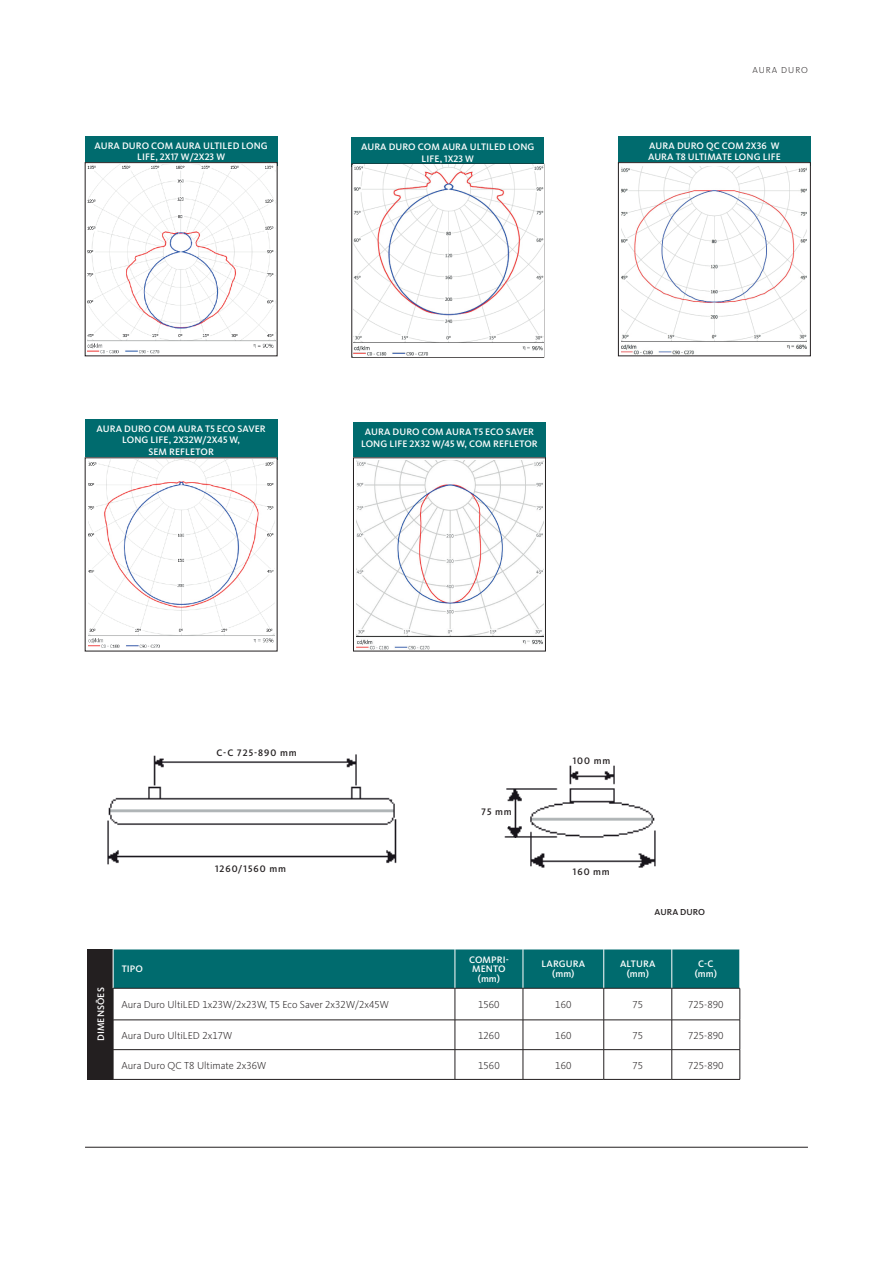
<style>
.page{position:relative;width:893px;height:1263px;background:#fff}
.page>*{position:absolute;margin:0;border:0;box-sizing:border-box;transform-origin:0 0}
.t1{font:300 10.5px "Kievit Pro";color:#231f20}
.t2{font:500 9.75px/11.6px "Kievit Pro";letter-spacing:.01em;color:#fff;text-align:center}
.t3{font:500 9.75px "Kievit Pro";letter-spacing:.095em;color:#231f20}
.t4{font:300 9px "Kievit Pro";letter-spacing:.105em;color:#231f20}
.t5{font:500 9px "Kievit Pro";letter-spacing:.005em;color:#231f20}
</style>
<div class="page">
<hr style="left:85px;top:1147px;width:723px;height:1px;background:#231f20">
<img style="left:107px;top:754px;width:290px;height:111px">
<img style="left:504px;top:765px;width:152px;height:103px">
<div style="left:440px;top:803px;width:67px;height:24px;background:#fff"></div>
<div style="left:219px;top:828px;width:125px;height:22px;background:#fff"></div>
<div style="left:172px;top:765px;width:138px;height:28px;background:#fff"></div>
<div style="left:556px;top:841px;width:68px;height:16px;background:#fff"></div>
<div style="left:85px;top:136px;width:192px;height:29px;background:#006b6e"></div>
<img style="left:88px;top:164px;width:187px;height:190px">
<div style="left:85px;top:419px;width:192px;height:41px;background:#006b6e"></div>
<img style="left:88px;top:459px;width:186px;height:189px">
<div style="left:353px;top:423px;width:193px;height:40px;background:#006b6e"></div>
<div style="left:353px;top:458px;width:193px;height:193px;border:1px solid #231f20"></div>
<img style="left:357px;top:460px;width:186px;height:189px">
<div style="left:352px;top:137px;width:192px;height:30px;background:#006b6e"></div>
<img style="left:354px;top:164px;width:189px;height:192px">
<div style="left:618px;top:136px;width:192px;height:29px;background:#006b6e"></div>
<div style="left:618px;top:163px;width:192px;height:193px;background:#fff"></div>
<div style="left:618px;top:162px;width:192px;height:194px;border:1px solid #231f20"></div>
<img style="left:621px;top:166px;width:186px;height:188px">
<div style="left:88px;top:949px;width:25px;height:130px;background:#231f20"></div>
<div style="left:114px;top:950px;width:626px;height:38px;background:#006b6e"></div>
<svg style="left:114px;top:989px;width:626px;height:90px"></svg>
<hr style="left:455px;top:949px;width:1px;height:39px;background:#fff">
<hr style="left:523px;top:949px;width:1px;height:39px;background:#fff">
<hr style="left:603px;top:949px;width:1px;height:39px;background:#fff">
<hr style="left:671px;top:949px;width:1px;height:39px;background:#fff">
<hr style="left:113px;top:988px;width:342px;height:1px;background:#231f20">
<hr style="left:113px;top:988px;width:1px;height:32px;background:#231f20">
<hr style="left:455px;top:988px;width:68px;height:1px;background:#231f20">
<hr style="left:455px;top:988px;width:1px;height:32px;background:#231f20">
<hr style="left:523px;top:988px;width:81px;height:1px;background:#231f20">
<hr style="left:523px;top:988px;width:1px;height:32px;background:#231f20">
<hr style="left:604px;top:988px;width:68px;height:1px;background:#231f20">
<hr style="left:603px;top:988px;width:1px;height:32px;background:#231f20">
<hr style="left:672px;top:988px;width:68px;height:1px;background:#231f20">
<hr style="left:671px;top:988px;width:1px;height:32px;background:#231f20">
<hr style="left:740px;top:988px;width:1px;height:32px;background:#231f20">
<hr style="left:113px;top:1019px;width:342px;height:1px;background:#231f20">
<hr style="left:455px;top:1019px;width:68px;height:1px;background:#231f20">
<hr style="left:523px;top:1019px;width:81px;height:1px;background:#231f20">
<hr style="left:604px;top:1019px;width:68px;height:1px;background:#231f20">
<hr style="left:672px;top:1019px;width:68px;height:1px;background:#231f20">
<hr style="left:113px;top:1049px;width:342px;height:1px;background:#231f20">
<svg style="left:113px;top:1020px;width:1px;height:59px"></svg>
<hr style="left:455px;top:1049px;width:68px;height:1px;background:#231f20">
<svg style="left:455px;top:1020px;width:1px;height:59px"></svg>
<hr style="left:523px;top:1049px;width:81px;height:1px;background:#231f20">
<svg style="left:523px;top:1020px;width:1px;height:59px"></svg>
<hr style="left:604px;top:1049px;width:68px;height:1px;background:#231f20">
<svg style="left:603px;top:1020px;width:1px;height:59px"></svg>
<hr style="left:672px;top:1049px;width:68px;height:1px;background:#231f20">
<svg style="left:671px;top:1020px;width:1px;height:59px"></svg>
<svg style="left:740px;top:1020px;width:1px;height:59px"></svg>
<hr style="left:113px;top:1079px;width:342px;height:1px;background:#231f20">
<hr style="left:455px;top:1079px;width:68px;height:1px;background:#231f20">
<hr style="left:523px;top:1079px;width:81px;height:1px;background:#231f20">
<hr style="left:604px;top:1079px;width:68px;height:1px;background:#231f20">
<hr style="left:672px;top:1079px;width:68px;height:1px;background:#231f20">
<p class="t2" style="left:94px;top:139px;width:175px">AURA DURO COM AURA ULTILED LONG<br>LIFE, 2X17 W/2X23 W</p>
<p class="t4" style="left:752px;top:64px;width:57px">AURA DURO</p>
<p class="t2" style="left:361px;top:141px;width:175px">AURA DURO COM AURA ULTILED LONG<br>LIFE, 1X23 W</p>
<p class="t2" style="left:648px;top:139px;width:134px;text-align:left">AURA DURO QC COM 2X36 W<br>AURA T8 ULTIMATE LONG LIFE</p>
<p class="t2" style="left:97px;top:422px;width:171px">AURA DURO COM AURA T5 ECO SAVER<br>LONG LIFE, 2X32W/2X45 W,<br>SEM REFLETOR</p>
<p class="t2" style="left:361px;top:426px;width:178px">AURA DURO COM AURA T5 ECO SAVER<br>LONG LIFE 2X32 W/45 W, COM REFLETOR</p>
<p class="t3" style="left:217px;top:747px;width:82px">C-C 725-890 mm</p>
<p class="t3" style="left:215px;top:863px;width:72px">1260/1560 mm</p>
<p class="t3" style="left:482px;top:806px;width:32px">75 mm</p>
<p class="t3" style="left:573px;top:755px;width:39px">100 mm</p>
<p class="t3" style="left:573px;top:866px;width:38px">160 mm</p>
<p class="t5" style="left:655px;top:906px;width:52px">AURA DURO</p>
<p class="t2" style="left:95px;top:1041px;width:55px;rotate:-90deg">DIMENSÕES</p>
<p class="t2" style="left:122px;top:963px;width:23px">TIPO</p>
<p class="t2" style="left:469px;top:954px;width:41px;line-height:9.8px">COMPRI-<br>MENTO (mm)</p>
<p class="t2" style="left:542px;top:959px;width:45px;line-height:9.8px">LARGURA (mm)</p>
<p class="t2" style="left:620px;top:959px;width:37px;line-height:9.8px">ALTURA (mm)</p>
<p class="t2" style="left:695px;top:959px;width:24px;line-height:9.8px">C-C (mm)</p>
<p class="t1" style="left:122px;top:998px;width:269px">Aura Duro UltiLED 1x23W/2x23W, T5 Eco Saver 2x32W/2x45W</p>
<p class="t1" style="left:478px;top:998px;width:23px">1560</p>
<p class="t1" style="left:555px;top:998px;width:18px">160</p>
<p class="t1" style="left:632px;top:998px;width:12px">75</p>
<p class="t1" style="left:688px;top:998px;width:37px">725-890</p>
<p class="t1" style="left:122px;top:1029px;width:112px">Aura Duro UltiLED 2x17W</p>
<p class="t1" style="left:478px;top:1029px;width:23px">1260</p>
<p class="t1" style="left:555px;top:1029px;width:18px">160</p>
<p class="t1" style="left:632px;top:1029px;width:12px">75</p>
<p class="t1" style="left:688px;top:1029px;width:37px">725-890</p>
<p class="t1" style="left:122px;top:1059px;width:146px">Aura Duro QC T8 Ultimate 2x36W</p>
<p class="t1" style="left:478px;top:1059px;width:23px">1560</p>
<p class="t1" style="left:555px;top:1059px;width:18px">160</p>
<p class="t1" style="left:632px;top:1059px;width:12px">75</p>
<p class="t1" style="left:688px;top:1059px;width:37px">725-890</p>
</div>
